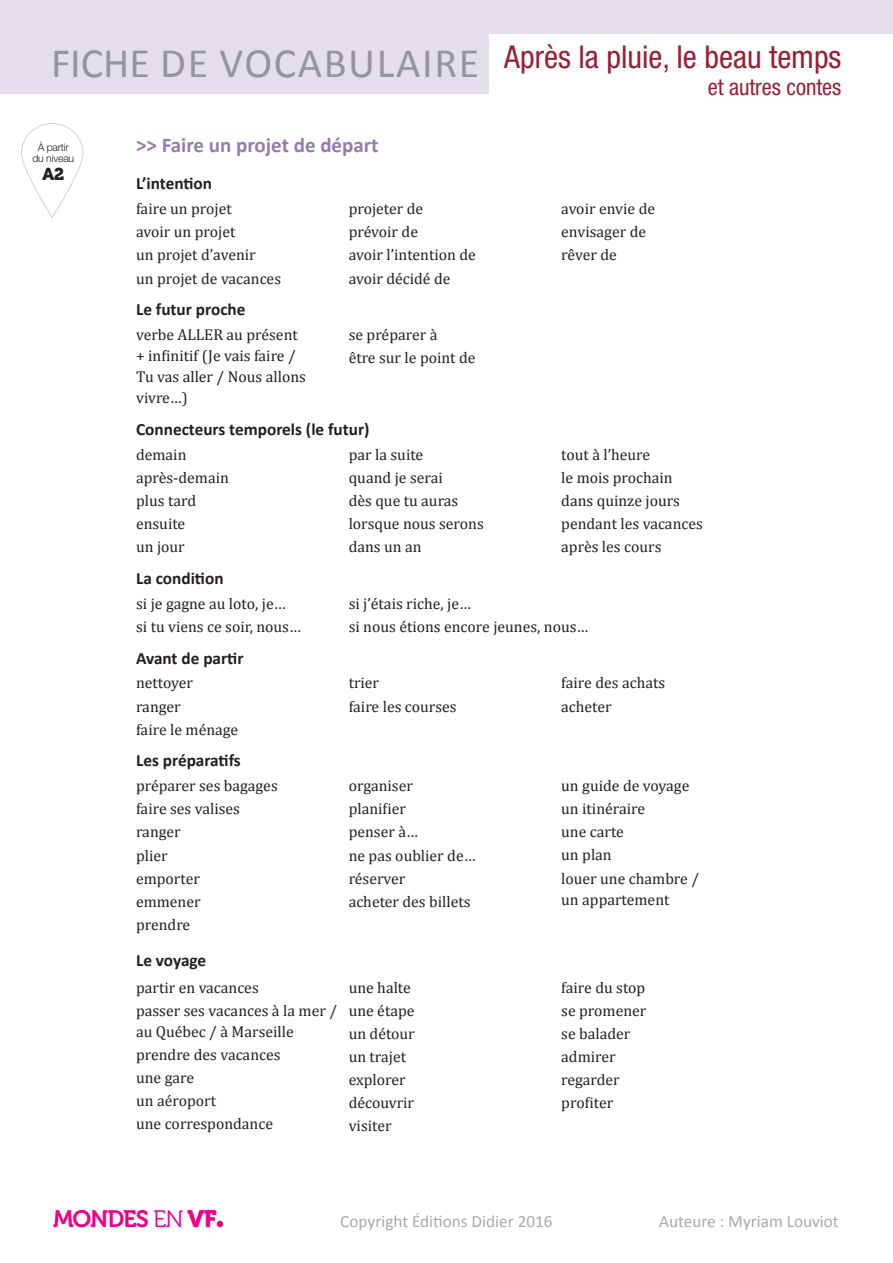
<style>
.page{position:relative;width:893px;height:1263px;background:#fff}
.page>*{position:absolute;margin:0;border:0;box-sizing:border-box;transform-origin:0 0}
.t1{font:42px "Calibri";letter-spacing:.04em;color:#939598}
.t2{font:condensed 31.5px "Helvetica Neue LT Std";color:#9c1e34}
.t3{font:23.7px "Museo 700";letter-spacing:-.05em;color:#ed028c}
.t4{font:condensed 22.5px "Helvetica Neue LT Std";color:#9c1e34}
.t5{font:700 21px "Calibri";color:#947ab0}
.t6{font:700 17.25px "Calibri";color:#231f20}
.t7{font:17.25px "Calibri";color:#a8a9ad}
.t8{font:17.1px "Museo 900";color:#231f20}
.t9{font:15.75px/23.1px "Cambria";color:#231f20}
.t10{font:300 10.5px/11.6px "Helvetica Neue LT Std";letter-spacing:-.02em;color:#231f20;text-align:center}
.s1{font-family:"Museo 300"}
.s2{font-family:"Museo 900"}
</style>
<div class="page">
<div style="left:0;top:0;width:893px;height:94px;background:#e3ddec"></div>
<div style="left:489px;top:34px;width:404px;height:82px;background:#fff"></div>
<div style="left:21px;top:123px;width:62px;height:95px;background:#fff;border:1px solid #d1d2d4;border-radius:30px"></div>
<svg style="left:217px;top:1221px;width:6px;height:6px"></svg>
<h1 class="t1" style="left:51px;top:37px;width:430px">FICHE DE VOCABULAIRE</h1>
<h2 class="t2" style="left:504px;top:39px;width:339px">Après la pluie, le beau temps</h2>
<h3 class="t4" style="left:708px;top:74px;width:135px">et autres contes</h3>
<p class="t10" style="left:32px;top:141px;width:43px">À partir du niveau</p>
<p class="t8" style="left:43px;top:165px;width:23px">A2</p>
<h3 class="t5" style="left:136px;top:131px;width:244px">&gt;&gt; Faire un projet de départ</h3>
<p class="t6" style="left:136px;top:173px;width:78px">L’intention</p>
<p class="t9" style="left:136px;top:197px;width:147px">faire un projet<br>avoir un projet<br>un projet d’avenir<br>un projet de vacances</p>
<p class="t9" style="left:349px;top:197px;width:129px">projeter de prévoir de<br>avoir l’intention de avoir décidé de</p>
<p class="t9" style="left:561px;top:197px;width:95px">avoir envie de envisager de rêver de</p>
<p class="t6" style="left:136px;top:299px;width:111px">Le futur proche</p>
<p class="t9" style="left:136px;top:324px;width:171px;line-height:21px">verbe ALLER au présent + infinitif (Je vais faire /<br>Tu vas aller / Nous allons vivre…)</p>
<p class="t9" style="left:349px;top:323px;width:128px">se préparer à<br>être sur le point de</p>
<p class="t6" style="left:136px;top:418px;width:235px">Connecteurs temporels (le futur)</p>
<p class="t9" style="left:136px;top:443px;width:94px">demain après-demain plus tard ensuite<br>un jour</p>
<p class="t9" style="left:349px;top:443px;width:137px">par la suite<br>quand je serai<br>dès que tu auras lorsque nous serons dans un an</p>
<p class="t9" style="left:561px;top:443px;width:143px">tout à l’heure<br>le mois prochain dans quinze jours pendant les vacances après les cours</p>
<p class="t6" style="left:136px;top:567px;width:89px">La condition</p>
<p class="t9" style="left:136px;top:592px;width:166px">si je gagne au loto, je…<br>si tu viens ce soir, nous…</p>
<p class="t9" style="left:349px;top:592px;width:241px">si j’étais riche, je…<br>si nous étions encore jeunes, nous…</p>
<p class="t6" style="left:136px;top:647px;width:109px">Avant de partir</p>
<p class="t9" style="left:136px;top:671px;width:104px">nettoyer ranger<br>faire le ménage</p>
<p class="t9" style="left:349px;top:671px;width:110px">trier<br>faire les courses</p>
<p class="t9" style="left:561px;top:671px;width:105px">faire des achats acheter</p>
<p class="t6" style="left:136px;top:749px;width:106px">Les préparatifs</p>
<p class="t9" style="left:136px;top:774px;width:143px">préparer ses bagages faire ses valises ranger<br>plier<br>emporter<br>emmener<br>prendre</p>
<p class="t9" style="left:349px;top:774px;width:128px">organiser<br>planifier<br>penser à…<br>ne pas oublier de… réserver<br>acheter des billets</p>
<p class="t9" style="left:561px;top:774px;width:139px">un guide de voyage un itinéraire<br>une carte<br>un plan<br>louer une chambre /</p>
<p class="t9" style="left:561px;top:888px;width:110px">un appartement</p>
<p class="t6" style="left:136px;top:949px;width:72px">Le voyage</p>
<p class="t9" style="left:136px;top:976px;width:202px">partir en vacances<br>passer ses vacances à la mer /</p>
<p class="t9" style="left:136px;top:1020px;width:159px">au Québec / à Marseille prendre des vacances une gare<br>un aéroport<br>une correspondance</p>
<p class="t9" style="left:349px;top:976px;width:68px">une halte une étape un détour un trajet explorer découvrir visiter</p>
<p class="t9" style="left:561px;top:975px;width:87px">faire du stop se promener se balader admirer regarder profiter</p>
<h3 class="t3" style="left:53px;top:1205px;width:165px">MONDES <span class="s1">EN</span> <span class="s2">VF</span></h3>
<p class="t7" style="left:659px;top:1210px;width:181px">Auteure : Myriam Louviot</p>
<p class="t7" style="left:340px;top:1210px;width:214px">Copyright Éditions Didier 2016</p>
</div>
